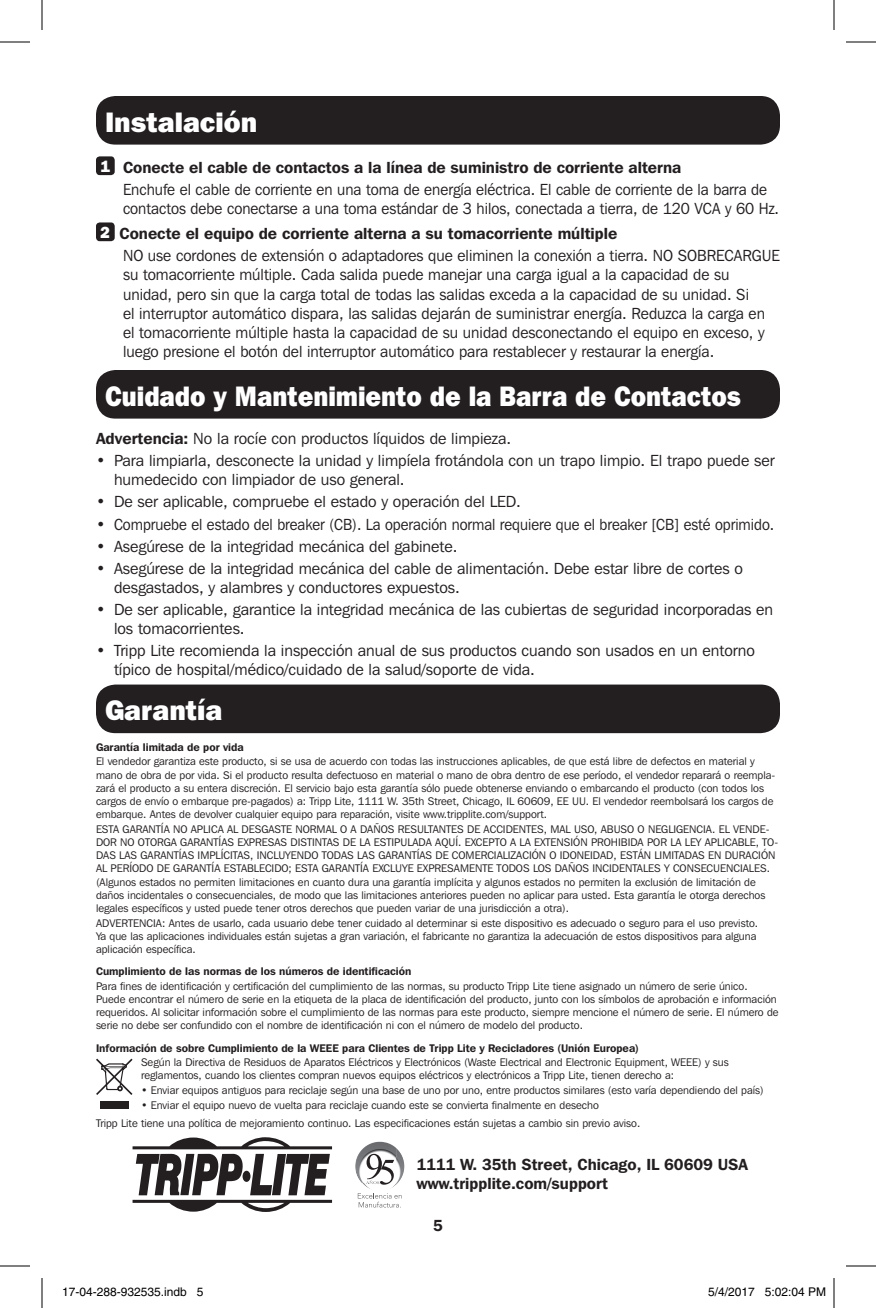
<style>
.page{position:relative;width:876px;height:1308px;background:#fff}
.page>*{position:absolute;margin:0;border:0;box-sizing:border-box;transform-origin:0 0}
.t1{font:800 28px "Franklin Gothic IT Cby BT";color:#fff;scale:.91 1}
.t2{font:800 28px "Franklin Gothic IT Cby BT";color:#fff}
.t3{font:16px/19.2px "Franklin Gothic IT Cby BT";color:#231f20}
.t4{font:600 16px/19.2px "Franklin Gothic IT Cby BT";color:#231f20}
.t5{font:16px/19.2px "Franklin Gothic IT Cby BT";color:#231f20;scale:.95 1}
.t6{font:800 16px "Franklin Gothic IT Cby BT";color:#fff}
.t7{font:12px "Helvetica";color:#000}
.t8{font:11px/13.2px "Franklin Gothic IT Cby BT";color:#231f20}
.t9{font:600 11px "Franklin Gothic IT Cby BT";color:#231f20}
.s1{font-weight:600}
</style>
<div class="page">
<div style="left:96px;top:96px;width:684px;height:49px;background:#231f20;border-radius:19px"></div>
<div style="left:96px;top:370px;width:684px;height:49px;background:#231f20;border-radius:19px"></div>
<div style="left:96px;top:156px;width:19px;height:19px;background:#231f20;border-radius:4px"></div>
<div style="left:96px;top:222px;width:19px;height:19px;background:#231f20;border-radius:4px"></div>
<div style="left:96px;top:685px;width:684px;height:48px;background:#231f20;border-radius:19px"></div>
<svg style="left:133px;top:1137px;width:199px;height:75px"></svg>
<img style="left:358px;top:1142px;width:21px;height:13px">
<img style="left:396px;top:1153px;width:8px;height:32px">
<img style="left:362px;top:1183px;width:29px;height:6px">
<svg style="left:367px;top:1154px;width:27px;height:31px"></svg>
<svg style="left:358px;top:1193px;width:44px;height:15px"></svg>
<div style="left:100px;top:1102px;width:28px;height:7px;background:#231f20"></div>
<svg style="left:96px;top:1059px;width:37px;height:36px"></svg>
<hr style="left:0;top:42px;width:30px;height:1px;background:#000">
<hr style="left:846px;top:42px;width:30px;height:1px;background:#000">
<hr style="left:0;top:1266px;width:30px;height:1px;background:#000">
<hr style="left:846px;top:1266px;width:30px;height:1px;background:#000">
<hr style="left:42px;top:0;width:1px;height:30px;background:#000">
<hr style="left:42px;top:1278px;width:1px;height:30px;background:#000">
<hr style="left:834px;top:0;width:1px;height:30px;background:#000">
<hr style="left:834px;top:1278px;width:1px;height:30px;background:#000">
<p class="t2" style="left:105px;top:104px;width:154px">Instalación</p>
<p class="t6" style="left:100px;top:156px;width:11px">1</p>
<p class="t4" style="left:123px;top:158px;width:560px">Conecte el cable de contactos a la línea de suministro de corriente alterna</p>
<p class="t5" style="left:123px;top:180px;width:692px">Enchufe el cable de corriente en una toma de energía eléctrica. El cable de corriente de la barra de contactos debe conectarse a una toma estándar de 3 hilos, conectada a tierra, de 120 VCA y 60 Hz.</p>
<p class="t6" style="left:100px;top:222px;width:11px">2</p>
<p class="t4" style="left:120px;top:224px;width:499px">Conecte el equipo de corriente alterna a su tomacorriente múltiple</p>
<p class="t3" style="left:123px;top:246px;width:659px">NO use cordones de extensión o adaptadores que eliminen la conexión a tierra. NO SOBRECARGUE su tomacorriente múltiple. Cada salida puede manejar una carga igual a la capacidad de su unidad, pero sin que la carga total de todas las salidas exceda a la capacidad de su unidad. Si<br>el interruptor automático dispara, las salidas dejarán de suministrar energía. Reduzca la carga en el tomacorriente múltiple hasta la capacidad de su unidad desconectando el equipo en exceso, y luego presione el botón del interruptor automático para restablecer y restaurar la energía.</p>
<p class="t1" style="left:105px;top:378px;width:701px">Cuidado y Mantenimiento de la Barra de Contactos</p>
<p class="t3" style="left:96px;top:429px;width:417px"><span class="s1">Advertencia:</span> No la rocíe con productos líquidos de limpieza.</p>
<p class="t3" style="left:114px;top:451px;width:662px;text-indent:-18px">• Para limpiarla, desconecte la unidad y limpíela frotándola con un trapo limpio. El trapo puede ser humedecido con limpiador de uso general.</p>
<p class="t3" style="left:96px;top:492px;width:427px">• De ser aplicable, compruebe el estado y operación del LED.</p>
<p class="t3" style="left:96px;top:514px;width:680px">• Compruebe el estado del breaker (CB). La operación normal requiere que el breaker [CB] esté oprimido.</p>
<p class="t3" style="left:96px;top:536px;width:363px">• Asegúrese de la integridad mecánica del gabinete.</p>
<p class="t3" style="left:114px;top:558px;width:631px;text-indent:-18px">• Asegúrese de la integridad mecánica del cable de alimentación. Debe estar libre de cortes o desgastados, y alambres y conductores expuestos.</p>
<p class="t3" style="left:114px;top:600px;width:661px;text-indent:-18px">• De ser aplicable, garantice la integridad mecánica de las cubiertas de seguridad incorporadas en los tomacorrientes.</p>
<p class="t3" style="left:114px;top:641px;width:642px;text-indent:-18px">• Tripp Lite recomienda la inspección anual de sus productos cuando son usados en un entorno típico de hospital/médico/cuidado de la salud/soporte de vida.</p>
<p class="t2" style="left:105px;top:692px;width:119px">Garantía</p>
<p class="t9" style="left:96px;top:740px;width:149px">Garantía limitada de por vida</p>
<p class="t8" style="left:96px;top:755px;width:681px">El vendedor garantiza este producto, si se usa de acuerdo con todas las instrucciones aplicables, de que está libre de defectos en material y mano de obra de por vida. Si el producto resulta defectuoso en material o mano de obra dentro de ese período, el vendedor reparará o reempla&shy;zará el producto a su entera discreción. El servicio bajo esta garantía sólo puede obtenerse enviando o embarcando el producto (con todos los cargos de envío o embarque pre-pagados) a: Tripp Lite, 1111 W. 35th Street, Chicago, IL 60609, EE UU. El vendedor reembolsará los cargos de embarque. Antes de devolver cualquier equipo para reparación, visite www.tripplite.com/support.</p>
<p class="t8" style="left:96px;top:822px;width:684px">ESTA GARANTÍA NO APLICA AL DESGASTE NORMAL O A DAÑOS RESULTANTES DE ACCIDENTES, MAL USO, ABUSO O NEGLIGENCIA. EL VENDE-DOR NO OTORGA GARANTÍAS EXPRESAS DISTINTAS DE LA ESTIPULADA AQUÍ. EXCEPTO A LA EXTENSIÓN PROHIBIDA POR LA LEY APLICABLE, TO-DAS LAS GARANTÍAS IMPLÍCITAS, INCLUYENDO TODAS LAS GARANTÍAS DE COMERCIALIZACIÓN O IDONEIDAD, ESTÁN LIMITADAS EN DURACIÓN AL PERÍODO DE GARANTÍA ESTABLECIDO; ESTA GARANTÍA EXCLUYE EXPRESAMENTE TODOS LOS DAÑOS INCIDENTALES Y CONSECUENCIALES. (Algunos estados no permiten limitaciones en cuanto dura una garantía implícita y algunos estados no permiten la exclusión de limitación de daños incidentales o consecuenciales, de modo que las limitaciones anteriores pueden no aplicar para usted. Esta garantía le otorga derechos legales específicos y usted puede tener otros derechos que pueden variar de una jurisdicción a otra).</p>
<p class="t8" style="left:96px;top:916px;width:664px">ADVERTENCIA: Antes de usarlo, cada usuario debe tener cuidado al determinar si este dispositivo es adecuado o seguro para el uso previsto.<br>Ya que las aplicaciones individuales están sujetas a gran variación, el fabricante no garantiza la adecuación de estos dispositivos para alguna aplicación específica.</p>
<p class="t9" style="left:96px;top:964px;width:317px">Cumplimiento de las normas de los números de identificación</p>
<p class="t8" style="left:96px;top:979px;width:684px">Para fines de identificación y certificación del cumplimiento de las normas, su producto Tripp Lite tiene asignado un número de serie único.<br>Puede encontrar el número de serie en la etiqueta de la placa de identificación del producto, junto con los símbolos de aprobación e información requeridos. Al solicitar información sobre el cumplimiento de las normas para este producto, siempre mencione el número de serie. El número de serie no debe ser confundido con el nombre de identificación ni con el número de modelo del producto.</p>
<p class="t9" style="left:96px;top:1041px;width:544px">Información de sobre Cumplimiento de la WEEE para Clientes de Tripp Lite y Recicladores (Unión Europea)</p>
<p class="t8" style="left:141px;top:1056px;width:589px">Según la Directiva de Residuos de Aparatos Eléctricos y Electrónicos (Waste Electrical and Electronic Equipment, WEEE) y sus reglamentos, cuando los clientes compran nuevos equipos eléctricos y electrónicos a Tripp Lite, tienen derecho a:</p>
<p class="t8" style="left:141px;top:1084px;width:624px">• Enviar equipos antiguos para reciclaje según una base de uno por uno, entre productos similares (esto varía dependiendo del país)</p>
<p class="t8" style="left:141px;top:1098px;width:459px">• Enviar el equipo nuevo de vuelta para reciclaje cuando este se convierta finalmente en desecho</p>
<p class="t8" style="left:96px;top:1116px;width:546px">Tripp Lite tiene una política de mejoramiento continuo. Las especificaciones están sujetas a cambio sin previo aviso.</p>
<p class="t4" style="left:416px;top:1154px;width:333px">1111 W. 35th Street, Chicago, IL 60609 USA www.tripplite.com/support</p>
<h2 class="t4" style="left:433px;top:1215px;width:11px">5</h2>
<p class="t7" style="left:62px;top:1285px;width:143px">17-04-288-932535.indb 5</p>
<p class="t7" style="left:708px;top:1285px;width:120px">5/4/2017 5:02:04 PM</p>
</div>
